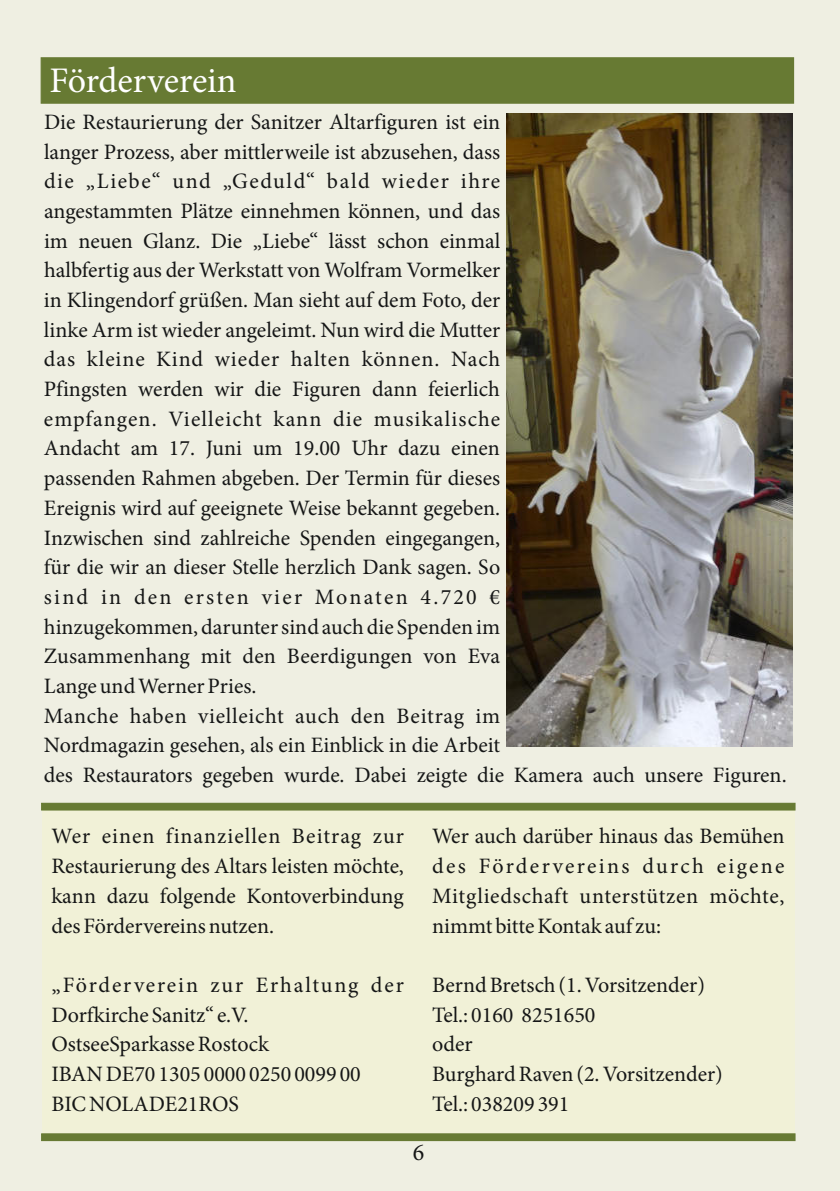
<style>
.page{position:relative;width:840px;height:1191px;background:#fff}
.page>*{position:absolute;margin:0;border:0;box-sizing:border-box;transform-origin:0 0}
.t1{font:36px "Minion Pro";color:#fff}
.t2{font:24px "Minion Pro";color:#151616}
.t3{font:22px/29.6px "Minion Pro";color:#151616}
</style>
<div class="page">
<div style="left:0;top:0;width:839px;height:1191px;background:#efefe2"></div>
<div style="left:42px;top:810px;width:752px;height:323px;background:#f1f1d7"></div>
<div style="left:41px;top:1133px;width:754px;height:8px;background:#677a33;border:1px solid #677a33"></div>
<div style="left:41px;top:57px;width:752px;height:47px;background:#677a33;border:1px solid #677a33"></div>
<img style="left:506px;top:113px;width:286px;height:633px">
<div style="left:41px;top:802px;width:754px;height:8px;background:#677a33;border:1px solid #677a33"></div>
<h1 class="t1" style="left:49px;top:57px;width:189px">Förderverein</h1>
<p class="t3" style="left:44px;top:107px;width:743px">Die Restaurierung der Sanitzer Altarfiguren ist ein<br>langer Prozess, aber mittlerweile ist abzusehen, dass<br>die „Liebe“ und „Geduld“ bald wieder ihre<br>angestammten Plätze einnehmen können, und das<br>im neuen Glanz. Die „Liebe“ lässt schon einmal<br>halbfertig aus der Werkstatt von Wolfram Vormelker<br>in Klingendorf grüßen. Man sieht auf dem Foto, der<br>linke Arm ist wieder angeleimt. Nun wird die Mutter<br>das kleine Kind wieder halten können. Nach<br>Pfingsten werden wir die Figuren dann feierlich<br>empfangen. Vielleicht kann die musikalische<br>Andacht am 17. Juni um 19.00 Uhr dazu einen<br>passenden Rahmen abgeben. Der Termin für dieses<br>Ereignis wird auf geeignete Weise bekannt gegeben.<br>Inzwischen sind zahlreiche Spenden eingegangen,<br>für die wir an dieser Stelle herzlich Dank sagen. So<br>sind in den ersten vier Monaten 4.720 €<br>hinzugekommen, darunter sind auch die Spenden im<br>Zusammenhang mit den Beerdigungen von Eva<br>Lange und Werner Pries.<br>Manche haben vielleicht auch den Beitrag im<br>Nordmagazin gesehen, als ein Einblick in die Arbeit<br>des Restaurators gegeben wurde. Dabei zeigte die Kamera auch unsere Figuren.</p>
<p class="t3" style="left:51px;top:821px;width:354px;text-align:justify">Wer einen finanziellen Beitrag zur Restaurierung des Altars leisten möchte, kann dazu folgende Kontoverbindung des Fördervereins nutzen.</p>
<p class="t3" style="left:432px;top:821px;width:354px;text-align:justify">Wer auch darüber hinaus das Bemühen des Fördervereins durch eigene Mitgliedschaft unterstützen möchte, nimmt bitte Kontak auf zu:</p>
<p class="t3" style="left:51px;top:970px;width:354px">„Förderverein zur Erhaltung der<br>Dorfkirche Sanitz“ e.V.<br>OstseeSparkasse Rostock<br>IBAN DE70 1305 0000 0250 0099 00<br>BIC NOLADE21ROS</p>
<p class="t3" style="left:432px;top:970px;width:292px">Bernd Bretsch (1. Vorsitzender)<br>Tel.: 0160 8251650<br>oder<br>Burghard Raven (2. Vorsitzender)<br>Tel.: 038209 391</p>
<p class="t2" style="left:412px;top:1136px;width:13px">6</p>
</div>
